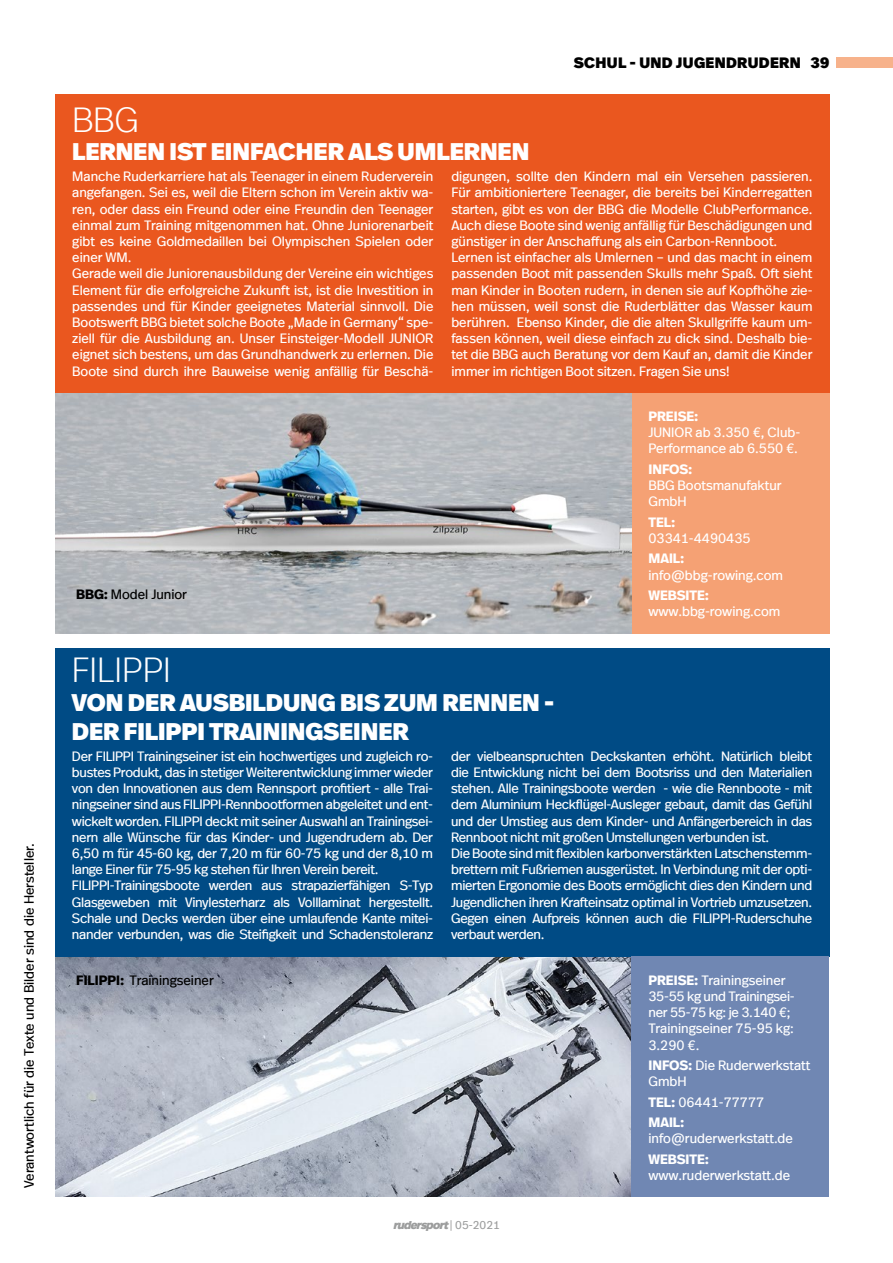
<style>
.page{position:relative;width:893px;height:1263px;background:#fff}
.page>*{position:absolute;margin:0;border:0;box-sizing:border-box;transform-origin:0 0}
.t1{font:300 34.8px "Real Head Offc Pro";color:#fff}
.t2{font:900 24px/28.8px "Real Head Offc Pro";color:#fff}
.t3{font:900 15px "Real Head Offc Pro";letter-spacing:.025em;color:#000}
.t4{font:13.5px/16.2px "Real Head Offc Pro";letter-spacing:-.01em;color:#fff}
.t5{font:13.5px "Real Head Offc Pro";color:#000}
.t6{font:700 13.5px "Real Head Offc Pro";color:#fff}
.t7{font:italic 900 11.25px "Real Head Offc Pro";color:#9c9d9d}
.s1{font-weight:700}
.s2{font-weight:400;font-style:normal}
</style>
<div class="page">
<div style="left:837px;top:58px;width:56px;height:10px;background:#f7b28b"></div>
<img style="left:56px;top:957px;width:575px;height:240px">
<div style="left:55px;top:648px;width:774px;height:309px;background:#004b85"></div>
<div style="left:55px;top:94px;width:774px;height:299px;background:#ea571f"></div>
<div style="left:631px;top:957px;width:198px;height:240px;background:#7087b3"></div>
<div style="left:631px;top:393px;width:199px;height:240px;background:#f5a174"></div>
<img style="left:55px;top:393px;width:576px;height:240px">
<p class="t5" style="left:19px;top:1188px;width:346px;rotate:-90deg">Verantwortlich für die Texte und Bilder sind die Hersteller.</p>
<h1 class="t1" style="left:72px;top:93px;width:68px">BBG</h1>
<h2 class="t2" style="left:72px;top:135px;width:459px">LERNEN IST EINFACHER ALS UMLERNEN</h2>
<p class="t3" style="left:574px;top:50px;width:257px">SCHUL - UND JUGENDRUDERN 39</p>
<p class="t4" style="left:72px;top:167px;width:363px">Manche Ruderkarriere hat als Teenager in einem Ruderverein angefangen. Sei es, weil die Eltern schon im Verein aktiv wa&shy;ren, oder dass ein Freund oder eine Freundin den Teenager einmal zum Training mitgenommen hat. Ohne Juniorenarbeit gibt es keine Goldmedaillen bei Olympischen Spielen oder einer WM.<br>Gerade weil die Juniorenausbildung der Vereine ein wichtiges Element für die erfolgreiche Zukunft ist, ist die Investition in passendes und für Kinder geeignetes Material sinnvoll. Die Bootswerft BBG bietet solche Boote „Made in Germany“ spe&shy;ziell für die Ausbildung an. Unser Einsteiger-Modell JUNIOR eignet sich bestens, um das Grundhandwerk zu erlernen. Die Boote sind durch ihre Bauweise wenig anfällig für Beschä-</p>
<p class="t4" style="left:451px;top:167px;width:363px">digungen, sollte den Kindern mal ein Versehen passieren.<br>Für ambitioniertere Teenager, die bereits bei Kinderregatten starten, gibt es von der BBG die Modelle ClubPerformance.<br>Auch diese Boote sind wenig anfällig für Beschädigungen und günstiger in der Anschaffung als ein Carbon-Rennboot.<br>Lernen ist einfacher als Umlernen – und das macht in einem passenden Boot mit passenden Skulls mehr Spaß. Oft sieht man Kinder in Booten rudern, in denen sie auf Kopfhöhe zie&shy;hen müssen, weil sonst die Ruderblätter das Wasser kaum berühren. Ebenso Kinder, die die alten Skullgriffe kaum um&shy;fassen können, weil diese einfach zu dick sind. Deshalb bie&shy;tet die BBG auch Beratung vor dem Kauf an, damit die Kinder immer im richtigen Boot sitzen. Fragen Sie uns!</p>
<p class="t5" style="left:76px;top:584px;width:112px"><span class="s1">BBG:</span> Model Junior</p>
<h1 class="t1" style="left:72px;top:644px;width:100px">FILIPPI</h1>
<h2 class="t2" style="left:72px;top:686px;width:483px">VON DER AUSBILDUNG BIS ZUM RENNEN -<br>DER FILIPPI TRAININGSEINER</h2>
<p class="t6" style="left:648px;top:405px;width:52px">PREISE:</p>
<p class="t4" style="left:648px;top:423px;width:153px">JUNIOR ab 3.350 €, Club-<br>Performance ab 6.550 €.</p>
<p class="t6" style="left:648px;top:458px;width:46px">INFOS:</p>
<p class="t4" style="left:648px;top:476px;width:135px">BBG Bootsmanufaktur<br>GmbH</p>
<p class="t6" style="left:648px;top:511px;width:28px">TEL:</p>
<p class="t4" style="left:648px;top:529px;width:104px">03341-4490435</p>
<p class="t6" style="left:648px;top:547px;width:37px">MAIL:</p>
<p class="t4" style="left:648px;top:566px;width:136px">info@bbg-rowing.com</p>
<p class="t6" style="left:648px;top:584px;width:62px">WEBSITE:</p>
<p class="t4" style="left:648px;top:602px;width:133px">www.bbg-rowing.com</p>
<p class="t4" style="left:72px;top:747px;width:363px">Der FILIPPI Trainingseiner ist ein hochwertiges und zugleich ro&shy;bustes Produkt, das in stetiger Weiterentwicklung immer wieder von den Innovationen aus dem Rennsport profitiert - alle Trai&shy;ningseiner sind aus FILIPPI-Rennbootformen abgeleitet und ent&shy;wickelt worden. FILIPPI deckt mit seiner Auswahl an Trainingsei&shy;nern alle Wünsche für das Kinder- und Jugendrudern ab. Der 6,50 m für 45-60 kg, der 7,20 m für 60-75 kg und der 8,10 m lange Einer für 75-95 kg stehen für Ihren Verein bereit.<br>FILIPPI-Trainingsboote werden aus strapazierfähigen S-Typ Glasgeweben mit Vinylesterharz als Volllaminat hergestellt.<br>Schale und Decks werden über eine umlaufende Kante mitei&shy;nander verbunden, was die Steifigkeit und Schadenstoleranz</p>
<p class="t4" style="left:451px;top:747px;width:363px">der vielbeanspruchten Deckskanten erhöht. Natürlich bleibt die Entwicklung nicht bei dem Bootsriss und den Materialien stehen. Alle Trainingsboote werden - wie die Rennboote - mit dem Aluminium Heckflügel-Ausleger gebaut, damit das Gefühl und der Umstieg aus dem Kinder- und Anfängerbereich in das Rennboot nicht mit großen Umstellungen verbunden ist.<br>Die Boote sind mit flexiblen karbonverstärkten Latschenstemm&shy;brettern mit Fußriemen ausgerüstet. In Verbindung mit der opti&shy;mierten Ergonomie des Boots ermöglicht dies den Kindern und Jugendlichen ihren Krafteinsatz optimal in Vortrieb umzusetzen.<br>Gegen einen Aufpreis können auch die FILIPPI-Ruderschuhe verbaut werden.</p>
<p class="t5" style="left:76px;top:969px;width:139px"><span class="s1">FILIPPI:</span> Trainingseiner</p>
<p class="t7" style="left:393px;top:1215px;width:108px">rudersport<span class="s2">| 0 5 - 2 0 2 1</span></p>
<p class="t4" style="left:648px;top:971px;width:148px"><span class="s1">PREISE:</span> Trainingseiner<br>35-55 kg und Trainingsei&shy;ner 55-75 kg: je 3.140 €;<br>Trainingseiner 75-95 kg:<br>3.290 €.</p>
<p class="t4" style="left:648px;top:1056px;width:163px"><span class="s1">INFOS:</span> Die Ruderwerkstatt<br>GmbH</p>
<p class="t4" style="left:648px;top:1091px;width:117px;line-height:20.4px"><span class="s1">TEL:</span> 06441-77777<br><span class="s1">MAIL:</span></p>
<p class="t4" style="left:648px;top:1129px;width:146px">info@ruderwerkstatt.de</p>
<p class="t6" style="left:648px;top:1147px;width:62px">WEBSITE:</p>
<p class="t4" style="left:648px;top:1166px;width:143px">www.ruderwerkstatt.de</p>
</div>
